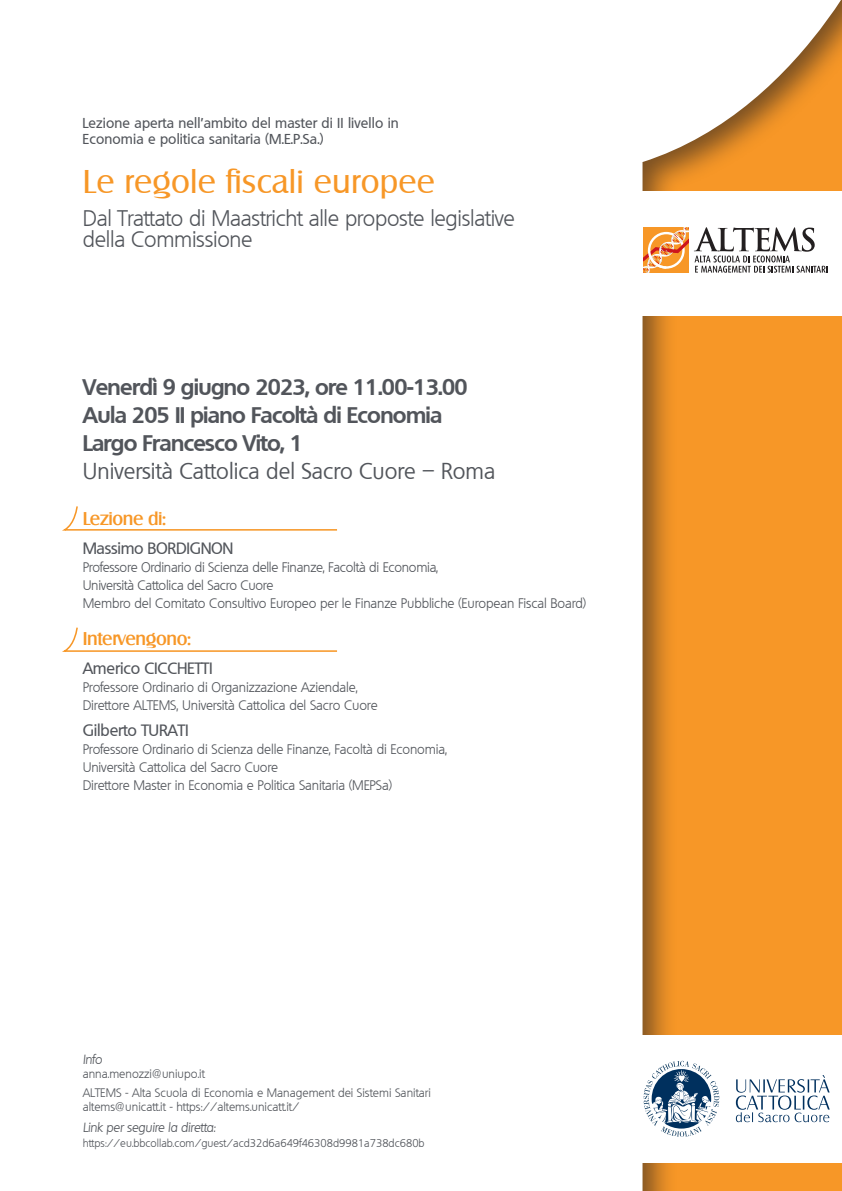
<style>
.page{position:relative;width:842px;height:1191px;background:#fff}
.page>*{position:absolute;margin:0;border:0;box-sizing:border-box;transform-origin:0 0}
.Titolo_1{font:32px "Salzburg";letter-spacing:.01em;color:#f79727}
.Aula-ora{font:700 22px/28px "Quebec";letter-spacing:-.03em;color:#52555b}
.Sottotitolo{font:300 22px/21px "Quebec";letter-spacing:-.015em;color:#52555b}
.Luogo{font:22px "Quebec";color:#52555b}
.Titolo_3{font:500 18px "Salzburg";letter-spacing:-.02em;color:#f79727}
.professore{font:500 16px "Quebec";letter-spacing:-.01em;color:#52555b}
.SopraTitolo{font:500 14px/16px "Quebec";letter-spacing:.01em;color:#52555b}
.professore-2{font:300 13.5px/18px "Quebec";letter-spacing:-.01em;color:#52555b}
.InfoTit{font:italic 300 13px "Quebec";letter-spacing:-.02em;color:#52555b}
.Info{font:300 12px "Quebec";color:#52555b}
.Testo{font:300 11px "Quebec";color:#52555b}
</style>
<div class="page">
<svg style="left:642px;top:0;width:200px;height:1191px;background:#ee9d3e"></svg>
<div style="left:633px;top:191px;width:209px;height:124px;background:#fff"></div>
<svg style="left:643px;top:227px;width:185px;height:46px"></svg>
<svg style="left:62px;top:506px;width:276px;height:25px"></svg>
<div style="left:634px;top:1035px;width:208px;height:127px;background:#fff"></div>
<svg style="left:736px;top:1075px;width:94px;height:47px"></svg>
<svg style="left:643px;top:1060px;width:76px;height:76px"></svg>
<svg style="left:62px;top:627px;width:275px;height:25px"></svg>
<p class="SopraTitolo" style="left:83px;top:115px;width:318px">Lezione aperta nell’ambito del master di II livello in<br>Economia e politica sanitaria (M.E.P.Sa.)</p>
<p class="Titolo_1" style="left:83px;top:162px;width:354px">Le regole fiscali europee</p>
<p class="Sottotitolo" style="left:83px;top:207px;width:434px">Dal Trattato di Maastricht alle proposte legislative della Commissione</p>
<p class="Aula-ora" style="left:83px;top:372px;width:386px">Venerdì 9 giugno 2023, ore 11.00-13.00</p>
<p class="Aula-ora" style="left:83px;top:400px;width:361px">Aula 205 II piano Facoltà di Economia<br>Largo Francesco Vito, 1</p>
<p class="Luogo" style="left:83px;top:456px;width:414px">Università Cattolica del Sacro Cuore – Roma</p>
<p class="Titolo_3" style="left:83px;top:507px;width:85px">Lezione di:</p>
<p class="professore" style="left:83px;top:538px;width:152px">Massimo BORDIGNON</p>
<p class="professore-2" style="left:83px;top:558px;width:505px">Professore Ordinario di Scienza delle Finanze, Facoltà di Economia,<br>Università Cattolica del Sacro Cuore<br>Membro del Comitato Consultivo Europeo per le Finanze Pubbliche (European Fiscal Board)</p>
<p class="Titolo_3" style="left:83px;top:628px;width:110px">Intervengono:</p>
<p class="professore" style="left:83px;top:658px;width:131px">Americo CICCHETTI</p>
<p class="professore-2" style="left:83px;top:678px;width:296px">Professore Ordinario di Organizzazione Aziendale,<br>Direttore ALTEMS, Università Cattolica del Sacro Cuore</p>
<p class="professore" style="left:83px;top:719px;width:107px">Gilberto TURATI</p>
<p class="professore-2" style="left:83px;top:739px;width:366px">Professore Ordinario di Scienza delle Finanze, Facoltà di Economia,<br>Università Cattolica del Sacro Cuore<br>Direttore Master in Economia e Politica Sanitaria (MEPSa)</p>
<p class="InfoTit" style="left:83px;top:1050px;width:21px">Info</p>
<p class="Info" style="left:83px;top:1065px;width:124px">anna.menozzi@uniupo.it</p>
<p class="Info" style="left:83px;top:1085px;width:350px">ALTEMS - Alta Scuola di Economia e Management dei Sistemi Sanitari</p>
<p class="Info" style="left:83px;top:1099px;width:218px">altems@unicatt.it - https://altems.unicatt.it/</p>
<p class="InfoTit" style="left:83px;top:1119px;width:134px">Link per seguire la diretta:</p>
<p class="Testo" style="left:83px;top:1136px;width:343px">https://eu.bbcollab.com/guest/acd32d6a649f46308d9981a738dc680b</p>
</div>
